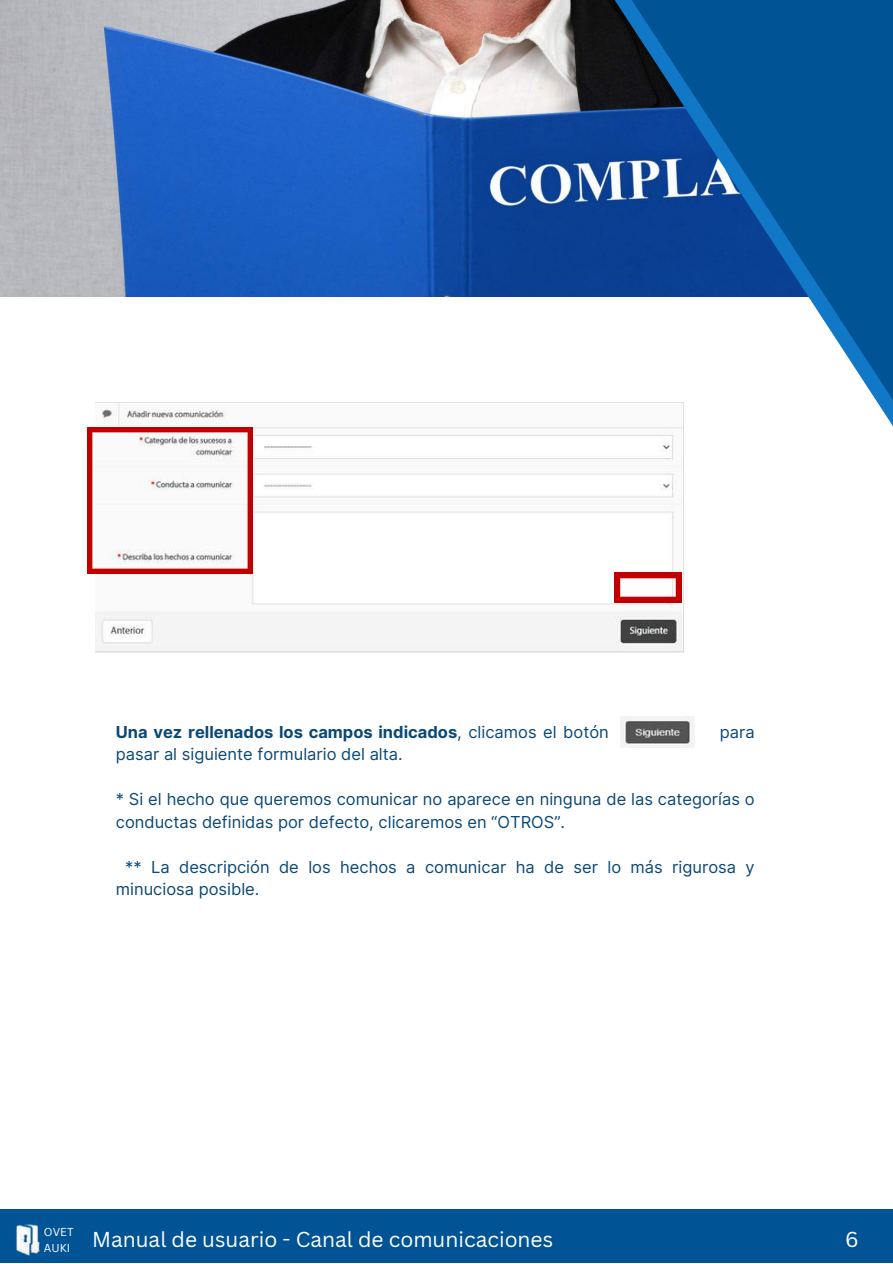
<style>
.page{position:relative;width:893px;height:1264px;background:#fff}
.page>*{position:absolute;margin:0;border:0;box-sizing:border-box;transform-origin:0 0}
.t1{font:21px "Canva Sans";color:#fff}
.t2{font:16.5px/22.5px "Inter";color:#0b4876}
.t3{font:700 16.5px "Inter";color:#0b4876}
.t4{font:11.25px/15.6px "Canva Sans";color:#fff}
.s1{font-weight:400}
</style>
<div class="page">
<img style="left:0;top:0;width:454px;height:297px">
<svg style="left:454px;top:0;width:17px;height:297px;background:#5f74a4"></svg>
<svg style="left:471px;top:0;width:421px;height:473px"></svg>
<div style="left:0;top:1209px;width:892px;height:53px;background:#005495"></div>
<img style="left:16px;top:1224px;width:25px;height:32px">
<img style="left:95px;top:402px;width:588px;height:250px">
<img style="left:88px;top:427px;width:165px;height:146px">
<img style="left:620px;top:716px;width:75px;height:31px">
<img style="left:614px;top:572px;width:67px;height:30px">
<p class="t3" style="left:116px;top:721px;width:494px">Una vez rellenados los campos indicados<span class="s1">, clicamos el botón</span></p>
<p class="t2" style="left:719px;top:720px;width:36px">para</p>
<p class="t2" style="left:116px;top:743px;width:288px">pasar al siguiente formulario del alta.</p>
<p class="t2" style="left:116px;top:788px;width:640px">* Si el hecho que queremos comunicar no aparece en ninguna de las categorías o conductas definidas por defecto, clicaremos en “OTROS”.</p>
<p class="t2" style="left:116px;top:855px;width:640px;text-indent:9px">** La descripción de los hechos a comunicar ha de ser lo más rigurosa y minuciosa posible.</p>
<p class="t4" style="left:44px;top:1223px;width:31px">OVET<br>AUKI</p>
<p class="t1" style="left:92px;top:1224px;width:462px">Manual de usuario - Canal de comunicaciones</p>
<p class="t1" style="left:845px;top:1224px;width:15px">6</p>
</div>
